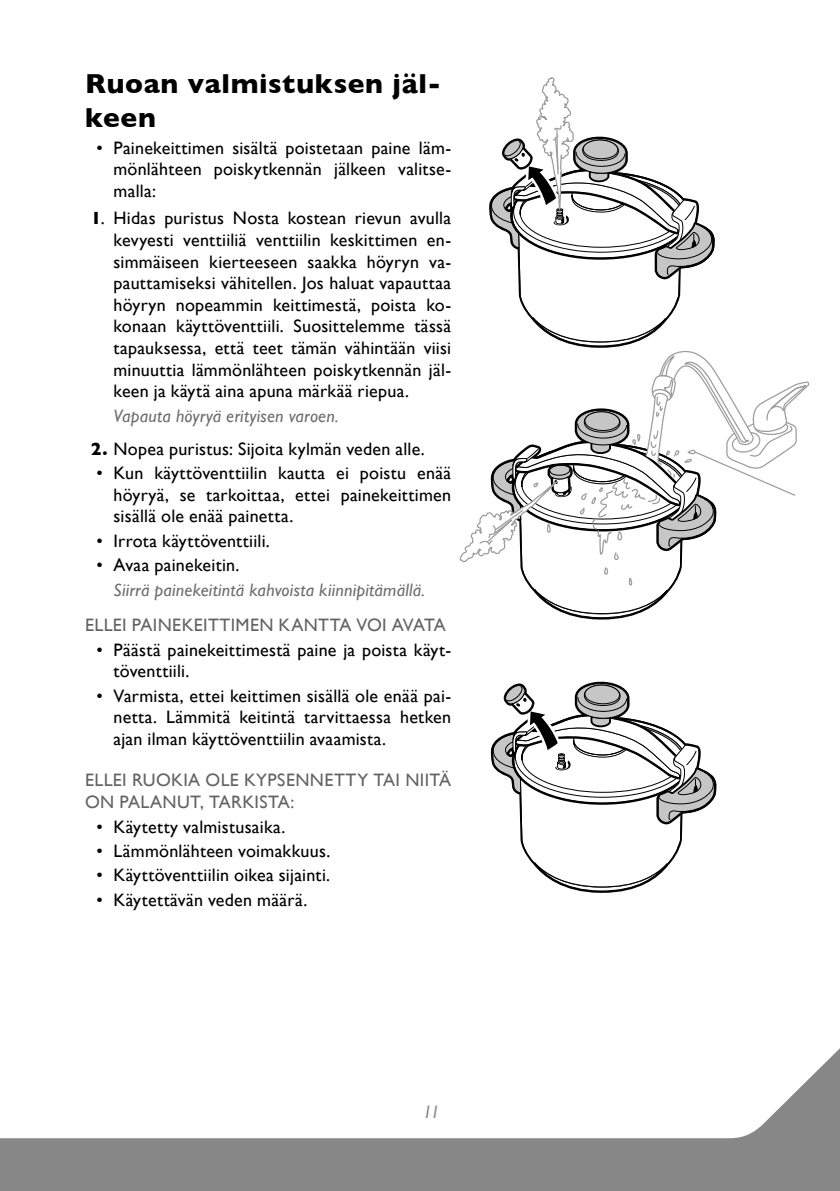
<style>
.page{position:relative;width:840px;height:1191px;background:#fff}
.page>*{position:absolute;margin:0;border:0;box-sizing:border-box;transform-origin:0 0}
.t1{font:700 28px/33.6px "Gill Sans";letter-spacing:.025em;color:#000}
.t2{font:18px/21.6px "Gill Sans";letter-spacing:.015em;color:#000;text-align:justify}
.t3{font:18px/21.6px "Gill Sans";letter-spacing:.02em;color:#646363}
.t4{font:italic 18px "Gill Sans";letter-spacing:.015em;color:#706f6f}
.t5{font:italic 18px "Gill Sans";color:#878787}
.s1{font-weight:700}
</style>
<div class="page">
<svg style="left:0;top:1049px;width:839px;height:142px"></svg>
<svg style="left:459px;top:78px;width:351px;height:541px"></svg>
<svg style="left:490px;top:681px;width:226px;height:211px"></svg>
<h1 class="t1" style="left:85px;top:66px;width:357px">Ruoan valmistuksen jäl&shy;keen</h1>
<p class="t2" style="left:113px;top:137px;width:339px;text-indent:-17px">• Painekeittimen sisältä poistetaan paine läm&shy;mönlähteen poiskytkennän jälkeen valitse&shy;malla:</p>
<p class="t2" style="left:113px;top:207px;width:339px;text-indent:-23px"><span class="s1">1</span>. Hidas puristus Nosta kostean rievun avulla kevyesti venttiiliä venttiilin keskittimen en&shy;simmäiseen kierteeseen saakka höyryn va&shy;pauttamiseksi vähitellen. Jos haluat vapauttaa höyryn nopeammin keittimestä, poista ko&shy;konaan käyttöventtiili. Suosittelemme tässä tapauksessa, että teet tämän vähintään viisi minuuttia lämmönlähteen poiskytkennän jäl&shy;keen ja käytä aina apuna märkää riepua.</p>
<p class="t4" style="left:113px;top:405px;width:226px">Vapauta höyryä erityisen varoen.</p>
<p class="t2" style="left:91px;top:437px;width:335px"><span class="s1">2.</span> Nopea puristus: Sijoita kylmän veden alle.</p>
<p class="t2" style="left:113px;top:462px;width:339px;text-indent:-17px">• Kun käyttöventtiilin kautta ei poistu enää höyryä, se tarkoittaa, ettei painekeittimen sisällä ole enää painetta.</p>
<p class="t2" style="left:96px;top:529px;width:175px">• Irrota käyttöventtiili.</p>
<p class="t2" style="left:96px;top:554px;width:144px">• Avaa painekeitin.</p>
<p class="t4" style="left:113px;top:579px;width:313px">Siirrä painekeitintä kahvoista kiinnipitämällä.</p>
<p class="t3" style="left:85px;top:614px;width:362px">ELLEI PAINEKEITTIMEN KANTTA VOI AVATA</p>
<p class="t2" style="left:113px;top:638px;width:339px;text-indent:-17px">• Päästä painekeittimestä paine ja poista käyt&shy;töventtiili.</p>
<p class="t2" style="left:113px;top:684px;width:339px;text-indent:-17px">• Varmista, ettei keittimen sisällä ole enää pai&shy;netta. Lämmitä keitintä tarvittaessa hetken ajan ilman käyttöventtiilin avaamista.</p>
<p class="t3" style="left:85px;top:769px;width:367px">ELLEI RUOKIA OLE KYPSENNETTY TAI NIITÄ<br>ON PALANUT, TARKISTA:</p>
<p class="t2" style="left:96px;top:815px;width:190px">• Käytetty valmistusaika.</p>
<p class="t2" style="left:96px;top:840px;width:235px">• Lämmönlähteen voimakkuus.</p>
<p class="t2" style="left:96px;top:864px;width:235px">• Käyttöventtiilin oikea sijainti.</p>
<p class="t2" style="left:96px;top:888px;width:212px">• Käytettävän veden määrä.</p>
<p class="t5" style="left:422px;top:1102px;width:18px">11</p>
</div>
